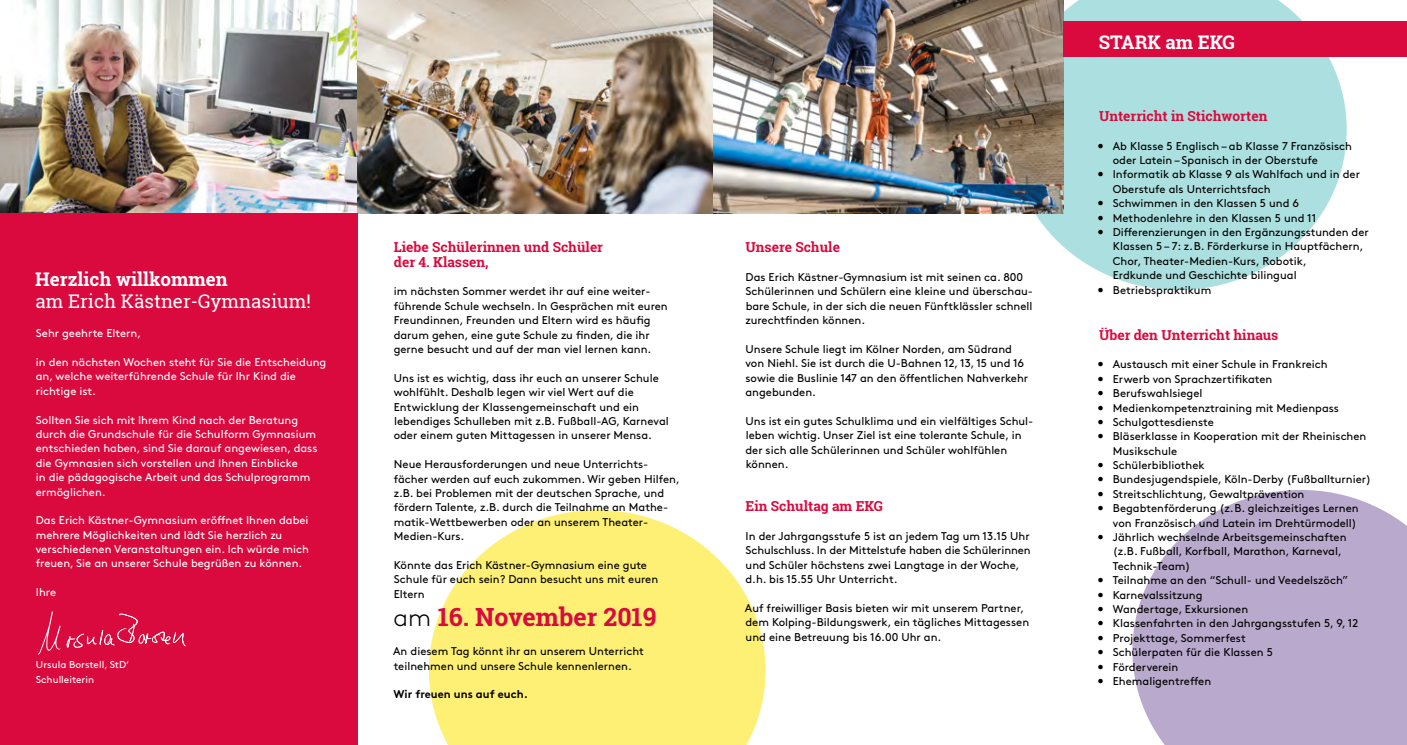
<style>
.page{position:relative;width:1407px;height:745px;background:#fff}
.page>*{position:absolute;margin:0;border:0;box-sizing:border-box;transform-origin:0 0}
.t1{font:700 25px "Roboto Slab";color:#da093e}
.t2{font:700 18.75px "Roboto Slab";color:#fff}
.t3{font:18.75px "Roboto Slab";color:#fff}
.t4{font:700 13.75px/14.4px "Roboto Slab";color:#da093e}
.t5{font:11.25px/14.4px "Brown Std";color:#000}
.t6{font:11.25px/14.4px "Brown Std";color:#fff}
.t7{font:700 11.25px "Brown Std";color:#000}
.t8{font:10px/14.4px "Brown Std";color:#fff}
.s1{font-family:"Brown Std";font-weight:300;color:#000}
</style>
<div class="page">
<img style="left:0;top:0;width:358px;height:214px">
<svg style="left:1035px;top:0;width:311px;height:290px;background:#b7e4e4"></svg>
<img style="left:358px;top:0;width:705px;height:214px">
<svg style="left:429px;top:510px;width:336px;height:234px;fill:#fef074"></svg>
<svg style="left:1132px;top:490px;width:275px;height:254px;background:#c1b3d2"></svg>
<div style="left:0;top:214px;width:358px;height:530px;background:#da093e"></div>
<div style="left:1063px;top:21px;width:344px;height:36px;background:#da093e"></div>
<svg style="left:38px;top:611px;width:148px;height:43px"></svg>
<h2 class="t2" style="left:35px;top:266px;width:194px">Herzlich willkommen</h2>
<h2 class="t3" style="left:35px;top:288px;width:277px">am Erich Kästner-Gymnasium!</h2>
<p class="t6" style="left:36px;top:326px;width:107px">Sehr geehrte Eltern,</p>
<p class="t6" style="left:36px;top:355px;width:292px">in den nächsten Wochen steht für Sie die Entscheidung an, welche weiterführende Schule für Ihr Kind die richtige ist.</p>
<p class="t6" style="left:36px;top:412px;width:283px">Sollten Sie sich mit Ihrem Kind nach der Beratung durch die Grundschule für die Schulform Gymnasium entschieden haben, sind Sie darauf angewiesen, dass die Gymnasien sich vorstellen und Ihnen Einblicke<br>in die pädagogische Arbeit und das Schulprogramm ermöglichen.</p>
<p class="t6" style="left:36px;top:513px;width:275px">Das Erich Kästner-Gymnasium eröffnet Ihnen dabei mehrere Möglichkeiten und lädt Sie herzlich zu verschiedenen Veranstaltungen ein. Ich würde mich freuen, Sie an unserer Schule begrüßen zu können.</p>
<p class="t6" style="left:36px;top:585px;width:22px">Ihre</p>
<p class="t8" style="left:36px;top:657px;width:95px">Ursula Borstell, StD‘<br>Schulleiterin</p>
<p class="t4" style="left:394px;top:240px;width:211px">Liebe Schülerinnen und Schüler der 4. Klassen,</p>
<p class="t5" style="left:394px;top:284px;width:276px">im nächsten Sommer werdet ihr auf eine weiter&shy;führende Schule wechseln. In Gesprächen mit euren Freundinnen, Freunden und Eltern wird es häufig darum gehen, eine gute Schule zu finden, die ihr gerne besucht und auf der man viel lernen kann.</p>
<p class="t5" style="left:394px;top:370px;width:277px">Uns ist es wichtig, dass ihr euch an unserer Schule wohlfühlt. Deshalb legen wir viel Wert auf die Entwicklung der Klassengemeinschaft und ein lebendiges Schulleben mit z.B. Fußball-AG, Karneval oder einem guten Mittagessen in unserer Mensa.</p>
<p class="t5" style="left:394px;top:457px;width:288px">Neue Herausforderungen und neue Unterrichts&shy;fächer werden auf euch zukommen. Wir geben Hilfen, z.B. bei Problemen mit der deutschen Sprache, und fördern Talente, z.B. durch die Teilnahme an Mathe&shy;matik-Wettbewerben oder an unserem Theater-Medien-Kurs.</p>
<p class="t5" style="left:394px;top:557px;width:266px">Könnte das Erich Kästner-Gymnasium eine gute<br>Schule für euch sein? Dann besucht uns mit euren<br>Eltern</p>
<h1 class="t1" style="left:393px;top:599px;width:265px"><span class="s1">am</span> 16. November 2019</h1>
<p class="t5" style="left:393px;top:643px;width:252px">An diesem Tag könnt ihr an unserem Unterricht teilnehmen und unsere Schule kennenlernen.</p>
<p class="t7" style="left:393px;top:687px;width:136px">Wir freuen uns auf euch.</p>
<p class="t4" style="left:745px;top:240px;width:96px">Unsere Schule</p>
<p class="t5" style="left:745px;top:270px;width:289px">Das Erich Kästner-Gymnasium ist mit seinen ca. 800<br>Schülerinnen und Schülern eine kleine und überschau&shy;bare Schule, in der sich die neuen Fünftklässler schnell zurechtfinden können.</p>
<p class="t5" style="left:745px;top:342px;width:284px">Unsere Schule liegt im Kölner Norden, am Südrand von Niehl. Sie ist durch die U-Bahnen 12, 13, 15 und 16 sowie die Buslinie 147 an den öffentlichen Nahverkehr angebunden.</p>
<p class="t5" style="left:745px;top:413px;width:289px">Uns ist ein gutes Schulklima und ein vielfältiges Schul&shy;leben wichtig. Unser Ziel ist eine tolerante Schule, in der sich alle Schülerinnen und Schüler wohlfühlen können.</p>
<p class="t4" style="left:745px;top:498px;width:139px">Ein Schultag am EKG</p>
<p class="t5" style="left:745px;top:528px;width:287px">In der Jahrgangsstufe 5 ist an jedem Tag um 13.15 Uhr Schulschluss. In der Mittelstufe haben die Schülerinnen und Schüler höchstens zwei Langtage in der Woche, d.h. bis 15.55 Uhr Unterricht.</p>
<p class="t5" style="left:745px;top:600px;width:286px">Auf freiwilliger Basis bieten wir mit unserem Partner, dem Kolping-Bildungswerk, ein tägliches Mittagessen und eine Betreuung bis 16.00 Uhr an.</p>
<h2 class="t2" style="left:1099px;top:29px;width:137px">STARK am EKG</h2>
<p class="t4" style="left:1099px;top:108px;width:170px">Unterricht in Stichworten</p>
<p class="t5" style="left:1113px;top:138px;width:241px;text-indent:-15px">• Ab Klasse 5 Englisch – ab Klasse 7 Französisch oder Latein – Spanisch in der Oberstufe</p>
<p class="t5" style="left:1113px;top:167px;width:249px;text-indent:-15px">• Informatik ab Klasse 9 als Wahlfach und in der<br>Oberstufe als Unterrichtsfach</p>
<p class="t5" style="left:1097px;top:196px;width:203px">• Schwimmen in den Klassen 5 und 6</p>
<p class="t5" style="left:1097px;top:210px;width:220px">• Methodenlehre in den Klassen 5 und 11</p>
<p class="t5" style="left:1113px;top:225px;width:257px;text-indent:-15px">• Differenzierungen in den Ergänzungsstunden der Klassen 5 – 7: z.B. Förderkurse in Hauptfächern, Chor, Theater-Medien-Kurs, Robotik,<br>Erdkunde und Geschichte bilingual</p>
<p class="t5" style="left:1097px;top:282px;width:115px">• Betriebspraktikum</p>
<p class="t4" style="left:1099px;top:327px;width:181px">Über den Unterricht hinaus</p>
<p class="t5" style="left:1097px;top:357px;width:232px">• Austausch mit einer Schule in Frankreich</p>
<p class="t5" style="left:1097px;top:371px;width:177px">• Erwerb von Sprachzertifikaten</p>
<p class="t5" style="left:1097px;top:386px;width:107px">• Berufswahlsiegel</p>
<p class="t5" style="left:1097px;top:400px;width:243px">• Medienkompetenztraining mit Medienpass</p>
<p class="t5" style="left:1097px;top:414px;width:118px">• Schulgottesdienste</p>
<p class="t5" style="left:1113px;top:429px;width:255px;text-indent:-15px">• Bläserklasse in Kooperation mit der Rheinischen<br>Musikschule</p>
<p class="t5" style="left:1097px;top:458px;width:109px">• Schülerbibliothek</p>
<p class="t5" style="left:1097px;top:472px;width:275px">• Bundesjugendspiele, Köln-Derby (Fußballturnier)</p>
<p class="t5" style="left:1097px;top:486px;width:208px">• Streitschlichtung, Gewaltprävention</p>
<p class="t5" style="left:1097px;top:501px;width:263px;text-align:right">• Begabtenförderung (z.B. gleichzeitiges Lernen von Französisch und Latein im Drehtürmodell)</p>
<p class="t5" style="left:1113px;top:529px;width:235px;text-indent:-15px">• Jährlich wechselnde Arbeitsgemeinschaften (z.B. Fußball, Korfball, Marathon, Karneval,<br>Technik-Team)</p>
<p class="t5" style="left:1097px;top:573px;width:252px">• Teilnahme an den “Schull- und Veedelszöch”</p>
<p class="t5" style="left:1097px;top:587px;width:107px">• Karnevalssitzung</p>
<p class="t5" style="left:1097px;top:601px;width:152px">• Wandertage, Exkursionen</p>
<p class="t5" style="left:1097px;top:616px;width:262px">• Klassenfahrten in den Jahrgangsstufen 5, 9, 12</p>
<p class="t5" style="left:1097px;top:630px;width:150px">• Projekttage, Sommerfest</p>
<p class="t5" style="left:1097px;top:644px;width:177px">• Schülerpaten für die Klassen 5</p>
<p class="t5" style="left:1097px;top:659px;width:82px">• Förderverein</p>
<p class="t5" style="left:1097px;top:673px;width:115px">• Ehemaligentreffen</p>
</div>
